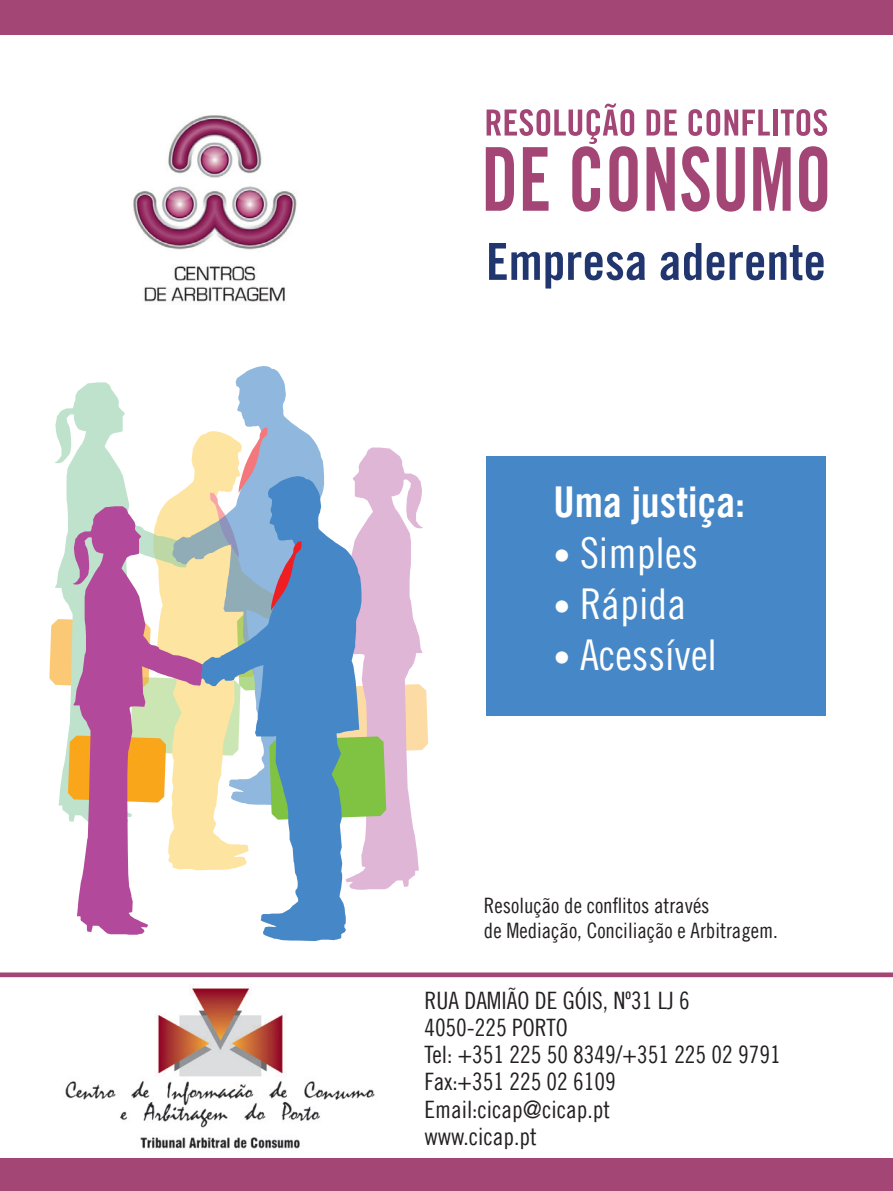
<style>
.page{position:relative;width:893px;height:1191px;background:#fff}
.page>*{position:absolute;margin:0;border:0;box-sizing:border-box;transform-origin:0 0}
.t1{font:42.6px "Amnesty Trade Gothic Cn 18";color:#fff}
.t2{font:42.6px "Amnesty Trade Gothic Bd Cn 20";color:#fff}
.t3{font:24px/27.3px "Amnesty Trade Gothic Cn 18";color:#231f20}
.t4{font:21.3px/25.5px "Amnesty Trade Gothic Cn 18";color:#231f20}
.s1{font-size:33.9px}
</style>
<div class="page">
<img style="left:65px;top:988px;width:310px;height:161px">
<div style="left:486px;top:456px;width:340px;height:260px;background:#4688c7"></div>
<div style="left:0;top:0;width:893px;height:34px;background:#a34676"></div>
<div style="left:0;top:972px;width:893px;height:5px;background:#a44674"></div>
<div style="left:0;top:1158px;width:893px;height:33px;background:#a34676"></div>
<svg style="left:489px;top:243px;width:156px;height:45px"></svg>
<svg style="left:661px;top:243px;width:40px;height:37px"></svg>
<svg style="left:707px;top:252px;width:17px;height:28px"></svg>
<svg style="left:730px;top:245px;width:94px;height:35px"></svg>
<svg style="left:646px;top:110px;width:31px;height:25px"></svg>
<svg style="left:688px;top:109px;width:82px;height:27px"></svg>
<div style="left:773px;top:110px;width:5px;height:25px;background:#a34676"></div>
<svg style="left:781px;top:109px;width:46px;height:27px"></svg>
<svg style="left:486px;top:103px;width:152px;height:109px"></svg>
<svg style="left:646px;top:147px;width:29px;height:64px"></svg>
<svg style="left:681px;top:146px;width:29px;height:66px"></svg>
<svg style="left:717px;top:147px;width:28px;height:65px"></svg>
<svg style="left:753px;top:147px;width:38px;height:64px"></svg>
<svg style="left:799px;top:146px;width:28px;height:66px"></svg>
<svg style="left:49px;top:366px;width:379px;height:575px"></svg>
<img style="left:133px;top:115px;width:164px;height:187px">
<h1 class="t2" style="left:554px;top:476px;width:193px">Uma justiça:</h1>
<h1 class="t1" style="left:554px;top:527px;width:146px"><span class="s1">•</span> Simples</h1>
<h1 class="t1" style="left:554px;top:578px;width:134px"><span class="s1">•</span> Rápida</h1>
<h1 class="t1" style="left:554px;top:629px;width:165px"><span class="s1">•</span> Acessível</h1>
<p class="t4" style="left:484px;top:892px;width:295px">Resolução de conflitos através<br>de Mediação, Conciliação e Arbitragem.</p>
<p class="t3" style="left:424px;top:986px;width:358px">RUA DAMIÃO DE GÓIS, Nº31 LJ 6<br>4050-225 PORTO<br>Tel: +351 225 50 8349/+351 225 02 9791<br>Fax:+351 225 02 6109<br>Email:cicap@cicap.pt<br>www.cicap.pt</p>
</div>
